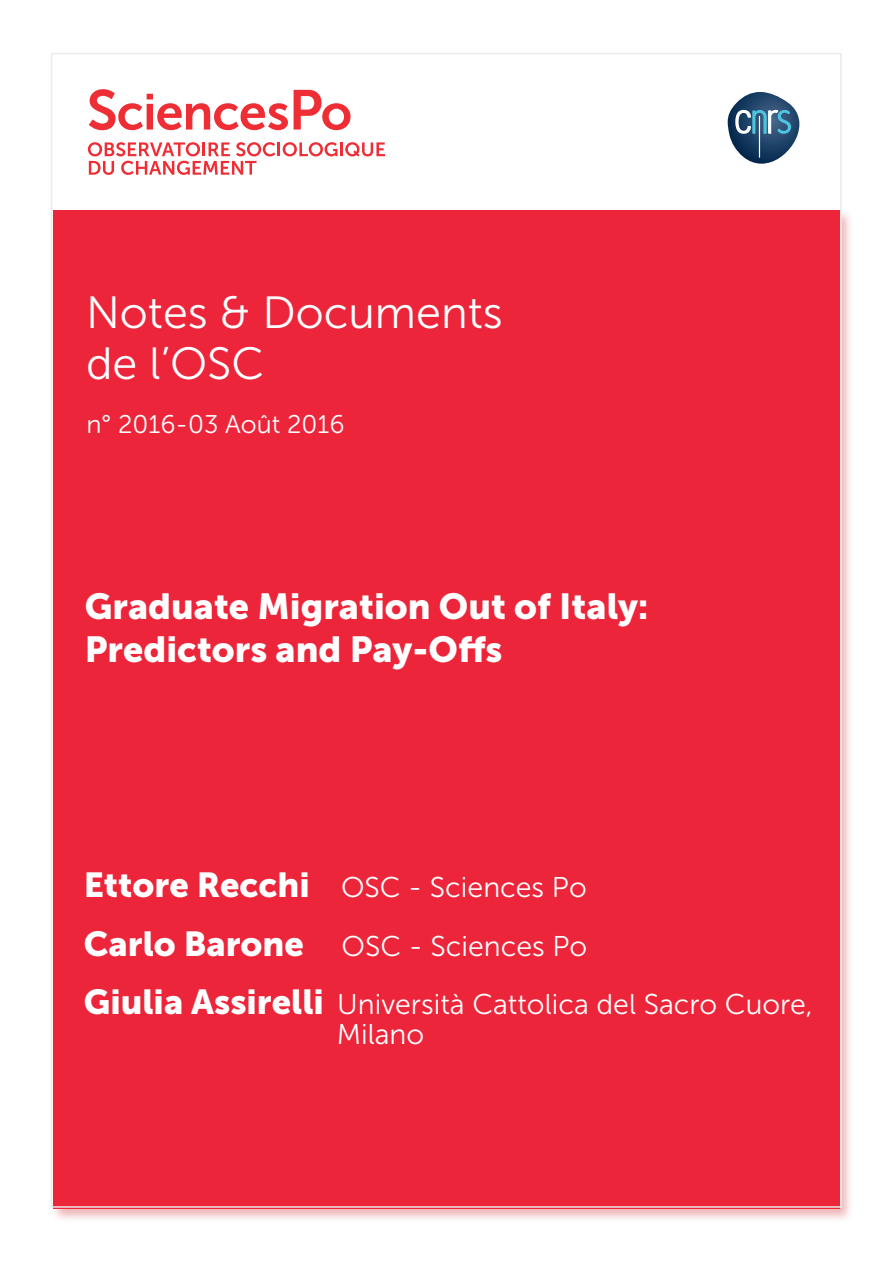
<style>
.page{position:relative;width:893px;height:1263px;background:#fff}
.page>*{position:absolute;margin:0;border:0;box-sizing:border-box;transform-origin:0 0}
.t1{font:45px/51px "Museo Sans 300";color:#fff}
.t2{font:36px/43.2px "Museo Sans 900";color:#fff}
.t3{font:34.5px "Museo Sans 900";color:#fff}
.t4{font:28.5px "Museo Sans 300";color:#fff}
.t5{font:25.5px "Museo Sans 300";color:#fff}
.s1{font-family:"Museo Sans 900";font-size:34.5px}
</style>
<div class="page">
<div style="left:50px;top:208px;width:804px;height:1015px;background:#d1232a;opacity:.33"></div>
<div style="left:53px;top:210px;width:787px;height:999px;background:#ed253a"></div>
<svg style="left:728px;top:92px;width:71px;height:72px"></svg>
<hr style="left:759px;top:116px;width:1px;height:42px;background:#fff">
<svg style="left:89px;top:89px;width:199px;height:41px"></svg>
<svg style="left:294px;top:90px;width:57px;height:40px"></svg>
<hr style="left:340px;top:142px;width:3px;height:14px;background:#ee2d34">
<svg style="left:345px;top:142px;width:40px;height:15px"></svg>
<svg style="left:88px;top:142px;width:249px;height:33px"></svg>
<h1 class="t1" style="left:86px;top:288px;width:418px">Notes &amp; Documents de l’OSC</h1>
<p class="t5" style="left:86px;top:410px;width:260px">n° 2016-03 Août 2016</p>
<p class="t2" style="left:85px;top:584px;width:565px">Graduate Migration Out of Italy:<br>Predictors and Pay-Offs</p>
<p class="t4" style="left:84px;top:872px;width:504px"><span class="s1">Ettore Recchi</span> OSC - Sciences Po</p>
<p class="t3" style="left:84px;top:924px;width:222px">Carlo Barone</p>
<p class="t4" style="left:342px;top:930px;width:247px">OSC - Sciences Po</p>
<p class="t4" style="left:84px;top:989px;width:731px"><span class="s1">Giulia Assirelli</span> Università Cattolica del Sacro Cuore,</p>
<p class="t4" style="left:337px;top:1019px;width:89px">Milano</p>
</div>
